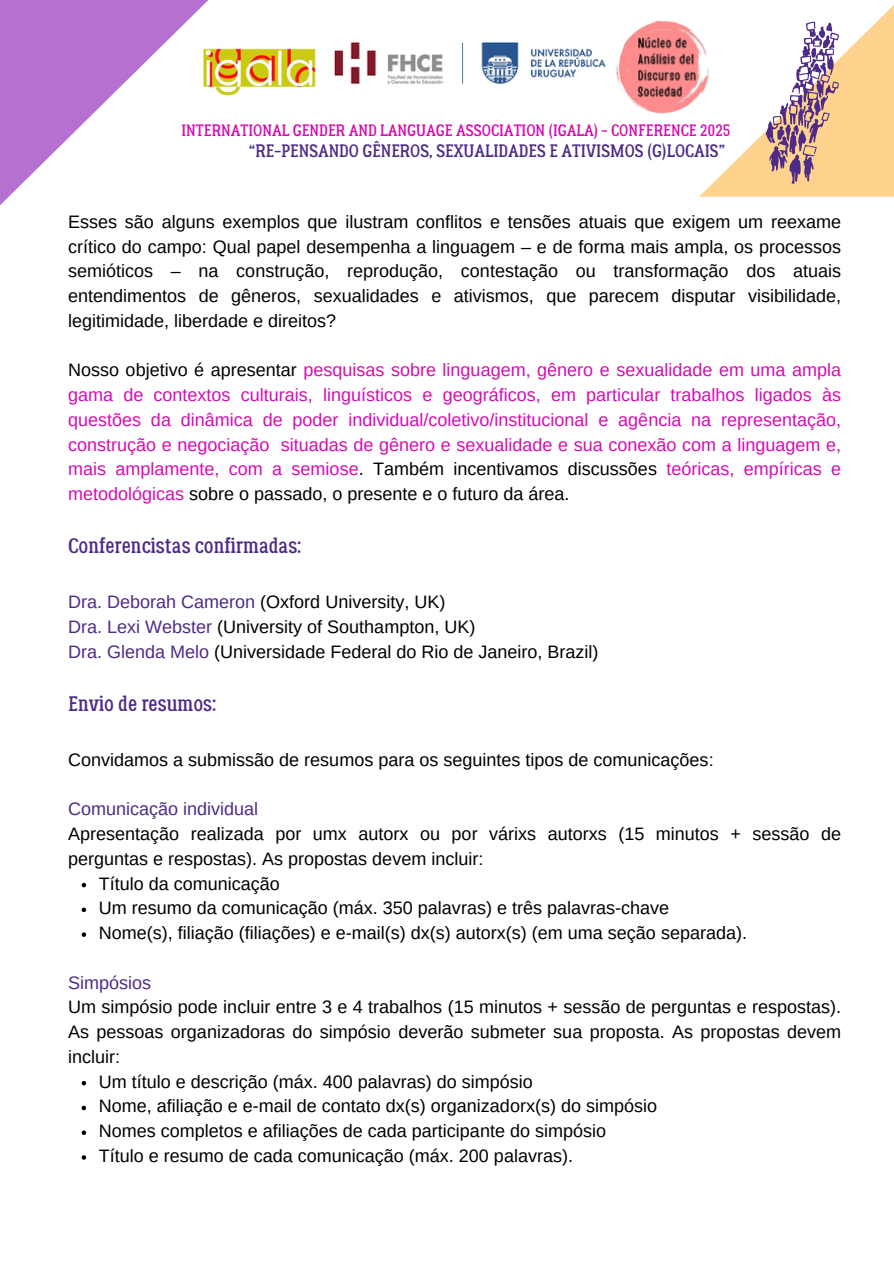
<style>
.page{position:relative;width:894px;height:1264px;background:#fff}
.page>*{position:absolute;margin:0;border:0;box-sizing:border-box;transform-origin:0 0}
.t1{font:21px "Lumberjack";color:#4d2b86}
.t2{font:18px/24.8px "Arimo";color:#000;text-align:justify}
.t3{font:18px/24.8px "Arimo";color:#d50cb2;text-align:justify}
.t4{font:18px "Lumberjack";color:#4d2b86}
.t5{font:18px "Arimo";color:#4d2b86}
.t6{font:16.5px "Lumberjack";color:#d50cb2}
.s1{color:#000}
.s2{color:#4d2b86}
</style>
<div class="page">
<svg style="left:0;top:0;width:234px;height:205px"></svg>
<svg style="left:699px;top:6px;width:194px;height:191px"></svg>
<svg style="left:82px;top:882px;width:4px;height:5px"></svg>
<svg style="left:82px;top:907px;width:4px;height:5px"></svg>
<svg style="left:82px;top:932px;width:4px;height:4px"></svg>
<svg style="left:82px;top:1081px;width:4px;height:4px"></svg>
<svg style="left:82px;top:1105px;width:4px;height:5px"></svg>
<svg style="left:82px;top:1130px;width:4px;height:4px"></svg>
<svg style="left:82px;top:1155px;width:4px;height:4px"></svg>
<img style="left:334px;top:42px;width:272px;height:43px">
<img style="left:202px;top:45px;width:114px;height:50px">
<img style="left:616px;top:20px;width:109px;height:100px">
<p class="t6" style="left:181px;top:120px;width:550px">INTERNATIONAL GENDER AND LANGUAGE ASSOCIATION (IGALA) - CONFERENCE 2025</p>
<p class="t4" style="left:249px;top:140px;width:477px">“RE-PENSANDO GÊNEROS, SEXUALIDADES E ATIVISMOS (G)LOCAIS”</p>
<p class="t2" style="left:68px;top:209px;width:774px">Esses são alguns exemplos que ilustram conflitos e tensões atuais que exigem um reexame crítico do campo: Qual papel desempenha a linguagem – e de forma mais ampla, os processos semióticos – na construção, reprodução, contestação ou transformação dos atuais entendimentos de gêneros, sexualidades e ativismos, que parecem disputar visibilidade, legitimidade, liberdade e direitos?</p>
<p class="t3" style="left:68px;top:358px;width:774px"><span class="s1">Nosso objetivo é apresentar</span> pesquisas sobre linguagem, gênero e sexualidade em uma ampla gama de contextos culturais, linguísticos e geográficos, em particular trabalhos ligados às questões da dinâmica de poder individual/coletivo/institucional e agência na representação, construção e negociação situadas de gênero e sexualidade e sua conexão com a linguagem e, mais amplamente, com a semiose<span class="s1">. Também incentivamos discussões</span> teóricas, empíricas e metodológicas <span class="s1">sobre o passado, o presente e o futuro da área.</span></p>
<p class="t1" style="left:68px;top:533px;width:235px">Conferencistas confirmadas:</p>
<p class="t2" style="left:68px;top:589px;width:378px"><span class="s2">Dra. Deborah Cameron</span> (Oxford University, UK)</p>
<h2 class="t2" style="left:68px;top:614px;width:408px"><span class="s2">Dra. Lexi Webster</span> (University of Southampton, UK)</h2>
<h2 class="t2" style="left:68px;top:639px;width:532px"><span class="s2">Dra. Glenda Melo</span> (Universidade Federal do Rio de Janeiro, Brazil)</h2>
<p class="t1" style="left:68px;top:690px;width:150px">Envio de resumos:</p>
<p class="t2" style="left:68px;top:747px;width:647px">Convidamos a submissão de resumos para os seguintes tipos de comunicações:</p>
<h1 class="t5" style="left:68px;top:799px;width:192px">Comunicação individual</h1>
<p class="t2" style="left:68px;top:821px;width:774px">Apresentação realizada por umx autorx ou por várixs autorxs (15 minutos + sessão de perguntas e respostas). As propostas devem incluir:</p>
<p class="t2" style="left:99px;top:871px;width:183px">Título da comunicação</p>
<p class="t2" style="left:99px;top:895px;width:571px">Um resumo da comunicação (máx. 350 palavras) e três palavras-chave</p>
<h1 class="t2" style="left:99px;top:920px;width:649px">Nome(s), filiação (filiações) e e-mail(s) dx(s) autorx(s) (em uma seção separada).</h1>
<p class="t5" style="left:68px;top:972px;width:84px">Simpósios</p>
<p class="t2" style="left:68px;top:994px;width:774px">Um simpósio pode incluir entre 3 e 4 trabalhos (15 minutos + sessão de perguntas e respostas).<br>As pessoas organizadoras do simpósio deverão submeter sua proposta. As propostas devem incluir:</p>
<p class="t2" style="left:99px;top:1069px;width:435px">Um título e descrição (máx. 400 palavras) do simpósio</p>
<p class="t2" style="left:99px;top:1093px;width:559px">Nome, afiliação e e-mail de contato dx(s) organizadorx(s) do simpósio</p>
<p class="t2" style="left:99px;top:1118px;width:508px">Nomes completos e afiliações de cada participante do simpósio</p>
<p class="t2" style="left:99px;top:1143px;width:475px">Título e resumo de cada comunicação (máx. 200 palavras).</p>
</div>
